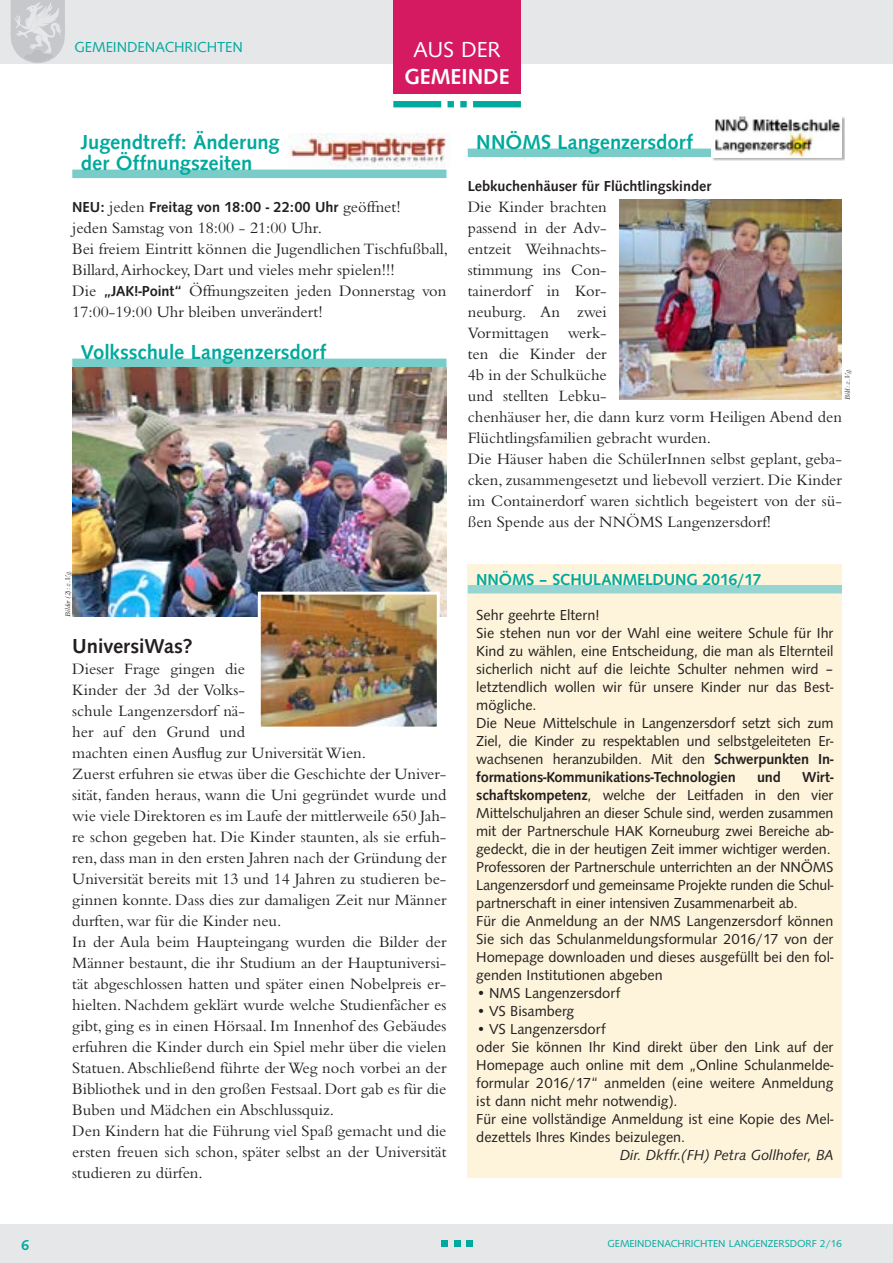
<style>
.page{position:relative;width:893px;height:1263px;background:#fff}
.page>*{position:absolute;margin:0;border:0;box-sizing:border-box;transform-origin:0 0}
.LE_Kopfzeile{font:700 22.5px "Syntax";color:#fff}
.LE_Kopfzeile-2{font:22.5px "Syntax";color:#fff}
.LE_Spaltentitel{font:700 21px/21px "Syntax";color:#00a99d}
.LE_zwischentitel{font:700 21px "Syntax";color:#231f20}
.LE_Fließtext{font:16.5px/21px "Bembo";color:#231f20}
.LE_Infokasten-Übersc{font:700 16.5px "Syntax";letter-spacing:-.01em;color:#00a99d}
.LE_Infokastentext{font:15px/18px "Syntax";color:#231f20;text-align:justify}
.LE_Fließtext-2{font:700 15px "Syntax";color:#231f20}
.LE_Infokastentext-2{font:italic 15px "Syntax";color:#231f20}
.t1{font:15px "Syntax";color:#00a99d}
.LE_Infokastentext-3{font:700 15px "Syntax";color:#231f20}
.t2{font:700 15px "Syntax";color:#00a99d}
.t3{font:10.5px "Syntax";color:#00a99d}
.LE_Bildtext{font:italic 7.5px "Bembo";letter-spacing:-.005em;color:#231f20}
.s1{font-family:"Bembo";font-weight:400;font-size:16.5px}
.s2{font-family:"Syntax";font-weight:700;font-size:15px}
.s3{font-weight:700}
</style>
<div class="page">
<div style="left:0;top:1225px;width:893px;height:38px;background:#e6e7e9"></div>
<div style="left:0;top:0;width:893px;height:64px;background:#e6e7e9"></div>
<svg style="left:11px;top:0;width:54px;height:63px"></svg>
<div style="left:468px;top:564px;width:374px;height:614px;background:#fef4db"></div>
<div style="left:468px;top:585px;width:374px;height:8px;background:#96d5d2"></div>
<div style="left:468px;top:149px;width:374px;height:8px;background:#7accc8"></div>
<img style="left:620px;top:200px;width:222px;height:200px">
<div style="left:72px;top:170px;width:374px;height:8px;background:#7accc8"></div>
<img style="left:289px;top:134px;width:162px;height:34px">
<div style="left:72px;top:359px;width:374px;height:8px;background:#7accc8"></div>
<img style="left:72px;top:367px;width:374px;height:250px">
<img style="left:256px;top:590px;width:185px;height:137px">
<div style="left:393px;top:0;width:128px;height:93px;background:#d51a62"></div>
<svg style="left:393px;top:101px;width:128px;height:6px"></svg>
<div style="left:441px;top:1241px;width:7px;height:6px;background:#00a99d"></div>
<svg style="left:454px;top:1241px;width:6px;height:6px"></svg>
<svg style="left:467px;top:1241px;width:6px;height:6px"></svg>
<div style="left:712px;top:116px;width:133px;height:44px;background:#231f20;opacity:.35"></div>
<img style="left:712px;top:116px;width:130px;height:41px">
<p class="t1" style="left:74px;top:39px;width:170px">GEMEINDENACHRICHTEN</p>
<p class="LE_Kopfzeile-2" style="left:414px;top:37px;width:89px">AUS DER</p>
<p class="LE_Kopfzeile" style="left:404px;top:64px;width:107px">GEMEINDE</p>
<p class="LE_Spaltentitel" style="left:81px;top:131px;width:200px">Jugendtreff: Änderung der Öffnungszeiten</p>
<p class="LE_Fließtext-2" style="left:72px;top:198px;width:330px">NEU: <span class="s1">jeden</span> Freitag von 18:00 - 22:00 Uhr <span class="s1">geöffnet!</span></p>
<p class="LE_Fließtext" style="left:72px;top:217px;width:251px">jeden Samstag von 18:00 - 21:00 Uhr.</p>
<p class="LE_Fließtext" style="left:72px;top:238px;width:377px">Bei freiem Eintritt können die Jugendlichen Tischfußball,<br>Billard, Airhockey, Dart und vieles mehr spielen!!!</p>
<p class="LE_Fließtext" style="left:72px;top:280px;width:376px">Die <span class="s2">„JAK!-Point“</span> Öffnungszeiten jeden Donnerstag von<br>17:00-19:00 Uhr bleiben unverändert!</p>
<p class="LE_Spaltentitel" style="left:81px;top:341px;width:247px">Volksschule Langenzersdorf</p>
<p class="LE_Bildtext" style="left:63px;top:617px;width:47px;rotate:-90deg">Bilder (2): z.V.g.</p>
<p class="LE_zwischentitel" style="left:72px;top:633px;width:122px">UniversiWas?</p>
<p class="LE_Fließtext" style="left:72px;top:658px;width:295px">Dieser Frage gingen die<br>Kinder der 3d der Volks-<br>schule Langenzersdorf nä-<br>her auf den Grund und<br>machten einen Ausflug zur Universität Wien.</p>
<p class="LE_Fließtext" style="left:72px;top:763px;width:376px;text-align:justify">Zuerst erfuhren sie etwas über die Geschichte der Univer&shy;sität, fanden heraus, wann die Uni gegründet wurde und wie viele Direktoren es im Laufe der mittlerweile 650 Jah&shy;re schon gegeben hat. Die Kinder staunten, als sie erfuh&shy;ren, dass man in den ersten Jahren nach der Gründung der Universität bereits mit 13 und 14 Jahren zu studieren be&shy;ginnen konnte. Dass dies zur damaligen Zeit nur Männer durften, war für die Kinder neu.</p>
<p class="LE_Fließtext" style="left:72px;top:931px;width:376px;text-align:justify">In der Aula beim Haupteingang wurden die Bilder der Männer bestaunt, die ihr Studium an der Hauptuniversi&shy;tät abgeschlossen hatten und später einen Nobelpreis er&shy;hielten. Nachdem geklärt wurde welche Studienfächer es gibt, ging es in einen Hörsaal. Im Innenhof des Gebäudes erfuhren die Kinder durch ein Spiel mehr über die vielen Statuen. Abschließend führte der Weg noch vorbei an der Bibliothek und in den großen Festsaal. Dort gab es für die Buben und Mädchen ein Abschlussquiz.</p>
<p class="LE_Fließtext" style="left:72px;top:1120px;width:376px;text-align:justify">Den Kindern hat die Führung viel Spaß gemacht und die ersten freuen sich schon, später selbst an der Universität studieren zu dürfen.</p>
<p class="LE_Spaltentitel" style="left:476px;top:131px;width:218px">NNÖMS Langenzersdorf</p>
<p class="LE_Fließtext-2" style="left:468px;top:177px;width:245px">Lebkuchenhäuser für Flüchtlingskinder</p>
<p class="LE_Fließtext" style="left:468px;top:196px;width:376px">Die Kinder brachten<br>passend in der Adv-<br>entzeit Weihnachts-<br>stimmung ins Con-<br>tainerdorf in Kor-<br>neuburg. An zwei<br>Vormittagen werk-<br>ten die Kinder der<br>4b in der Schulküche<br>und stellten Lebku-<br>chenhäuser her, die dann kurz vorm Heiligen Abend den<br>Flüchtlingsfamilien gebracht wurden.</p>
<p class="LE_Fließtext" style="left:468px;top:448px;width:376px;text-align:justify">Die Häuser haben die SchülerInnen selbst geplant, geba&shy;cken, zusammengesetzt und liebevoll verziert. Die Kinder im Containerdorf waren sichtlich begeistert von der sü&shy;ßen Spende aus der NNÖMS Langenzersdorf!</p>
<p class="LE_Bildtext" style="left:843px;top:400px;width:32px;rotate:-90deg">Bild: z.V.g.</p>
<p class="LE_Infokasten-Übersc" style="left:476px;top:570px;width:287px">NNÖMS – SCHULANMELDUNG 2016/17</p>
<p class="LE_Infokastentext" style="left:476px;top:606px;width:125px">Sehr geehrte Eltern!</p>
<p class="LE_Infokastentext" style="left:476px;top:624px;width:359px">Sie stehen nun vor der Wahl eine weitere Schule für Ihr Kind zu wählen, eine Entscheidung, die man als Elternteil sicherlich nicht auf die leichte Schulter nehmen wird – letztendlich wollen wir für unsere Kinder nur das Best&shy;mögliche.</p>
<p class="LE_Infokastentext" style="left:476px;top:714px;width:359px">Die Neue Mittelschule in Langenzersdorf setzt sich zum Ziel, die Kinder zu respektablen und selbstgeleiteten Er&shy;wachsenen heranzubilden. Mit den <span class="s3">Schwerpunkten In&shy;formations-Kommunikations-Technologien</span></p>
<p class="LE_Infokastentext-3" style="left:757px;top:768px;width:25px">und</p>
<p class="LE_Infokastentext" style="left:476px;top:768px;width:359px;text-indent:326px"><span class="s3">Wirt&shy;schaftskompetenz</span>, welche der Leitfaden in den vier Mittelschuljahren an dieser Schule sind, werden zusammen mit der Partnerschule HAK Korneuburg zwei Bereiche ab&shy;gedeckt, die in der heutigen Zeit immer wichtiger werden.</p>
<p class="LE_Infokastentext" style="left:476px;top:858px;width:359px">Professoren der Partnerschule unterrichten an der NNÖMS Langenzersdorf und gemeinsame Projekte runden die Schul&shy;partnerschaft in einer intensiven Zusammenarbeit ab.</p>
<p class="LE_Infokastentext" style="left:476px;top:912px;width:359px">Für die Anmeldung an der NMS Langenzersdorf können Sie sich das Schulanmeldungsformular 2016/17 von der Homepage downloaden und dieses ausgefüllt bei den fol&shy;genden Institutionen abgeben</p>
<p class="LE_Infokastentext" style="left:476px;top:984px;width:146px">• NMS Langenzersdorf</p>
<p class="LE_Infokastentext" style="left:476px;top:1002px;width:100px">• VS Bisamberg</p>
<p class="LE_Infokastentext" style="left:476px;top:1020px;width:131px">• VS Langenzersdorf</p>
<p class="LE_Infokastentext" style="left:476px;top:1038px;width:359px">oder Sie können Ihr Kind direkt über den Link auf der Homepage auch online mit dem „Online Schulanmelde&shy;formular 2016/17“ anmelden (eine weitere Anmeldung ist dann nicht mehr notwendig).</p>
<p class="LE_Infokastentext" style="left:476px;top:1110px;width:359px">Für eine vollständige Anmeldung ist eine Kopie des Mel&shy;dezettels Ihres Kindes beizulegen.</p>
<p class="LE_Infokastentext-2" style="left:620px;top:1147px;width:215px">Dir. Dkffr.(FH) Petra Gollhofer, BA</p>
<p class="t2" style="left:21px;top:1236px;width:10px">6</p>
<p class="t3" style="left:608px;top:1238px;width:236px">GEMEINDENACHRICHTEN LANGENZERSDORF 2/16</p>
</div>
